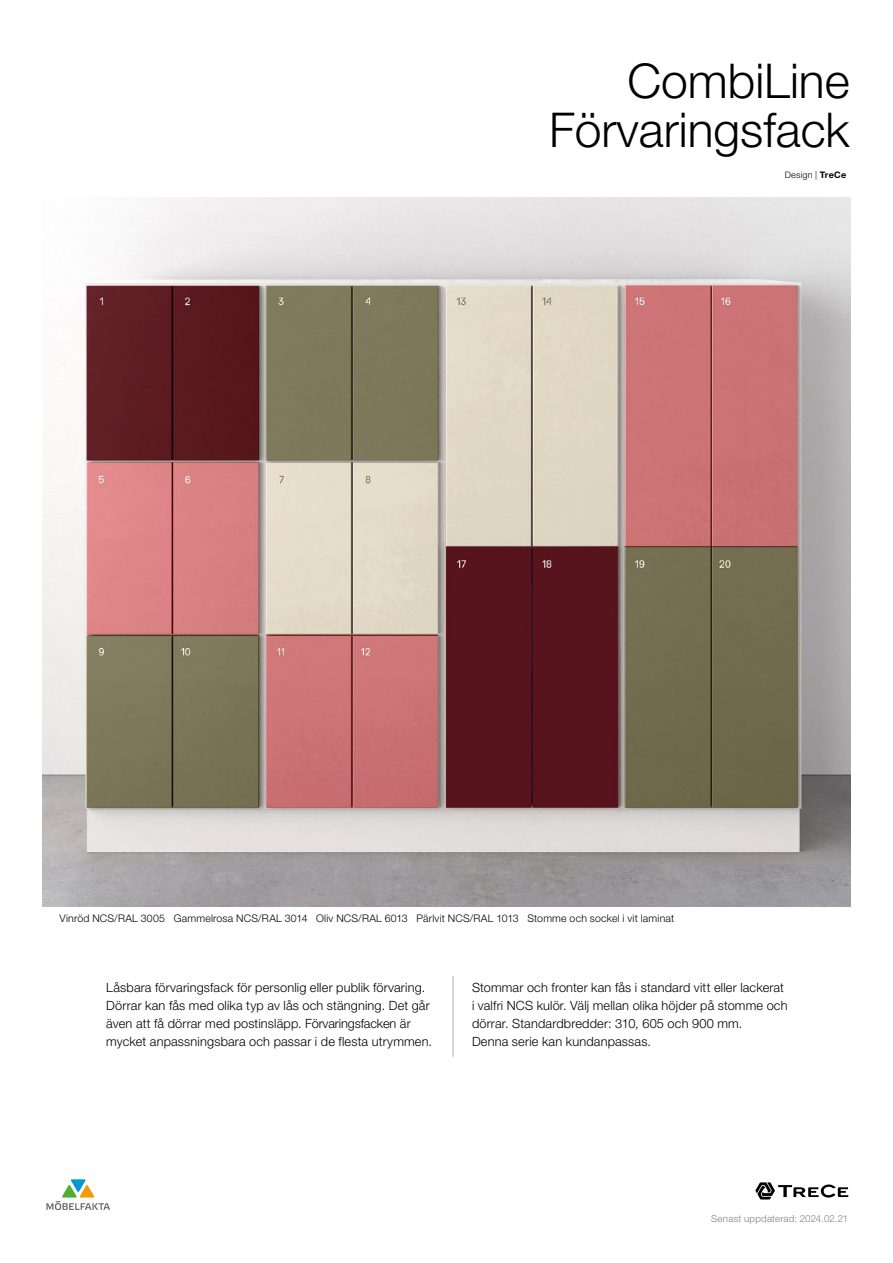
<style>
.page{position:relative;width:893px;height:1263px;background:#fff}
.page>*{position:absolute;margin:0;border:0;box-sizing:border-box;transform-origin:0 0}
.t1{font:300 48px/49.5px "Helvetica Neue LT Std";color:#000;text-align:right}
.t2{font:300 12.75px/18px "Helvetica Neue LT Std";letter-spacing:.015em;color:#000}
.t3{font:300 10.5px "Helvetica Neue LT Std";letter-spacing:.02em;color:#000}
.t4{font:300 9.75px "Helvetica Neue LT Std";letter-spacing:.02em;color:#878381}
.t5{font:300 9px "Helvetica Neue LT Std";letter-spacing:.025em;color:#000}
.s1{font-weight:700}
</style>
<div class="page">
<svg style="left:755px;top:1182px;width:93px;height:17px"></svg>
<svg style="left:46px;top:1179px;width:64px;height:31px"></svg>
<img style="left:43px;top:198px;width:807px;height:709px">
<hr style="left:453px;top:976px;width:1px;height:81px;background:#b3b2b2">
<h1 class="t1" style="left:549px;top:55px;width:302px">CombiLine<br>Förvaringsfack</h1>
<p class="t5" style="left:785px;top:169px;width:63px">Design | <span class="s1">TreCe</span></p>
<p class="t3" style="left:60px;top:912px;width:616px">Vinröd NCS/RAL 3005 Gammelrosa NCS/RAL 3014 Oliv NCS/RAL 6013 Pärlvit NCS/RAL 1013 Stomme och sockel i vit laminat</p>
<p class="t2" style="left:106px;top:978px;width:327px">Låsbara förvaringsfack för personlig eller publik förvaring.<br>Dörrar kan fås med olika typ av lås och stängning. Det går även att få dörrar med postinsläpp. Förvaringsfacken är mycket anpassningsbara och passar i de flesta utrymmen.</p>
<p class="t2" style="left:472px;top:978px;width:317px">Stommar och fronter kan fås i standard vitt eller lackerat i valfri NCS kulör. Välj mellan olika höjder på stomme och dörrar. Standardbredder: 310, 605 och 900 mm.<br>Denna serie kan kundanpassas.</p>
<p class="t4" style="left:711px;top:1213px;width:139px">Senast uppdaterad: 2024.02.21</p>
</div>
